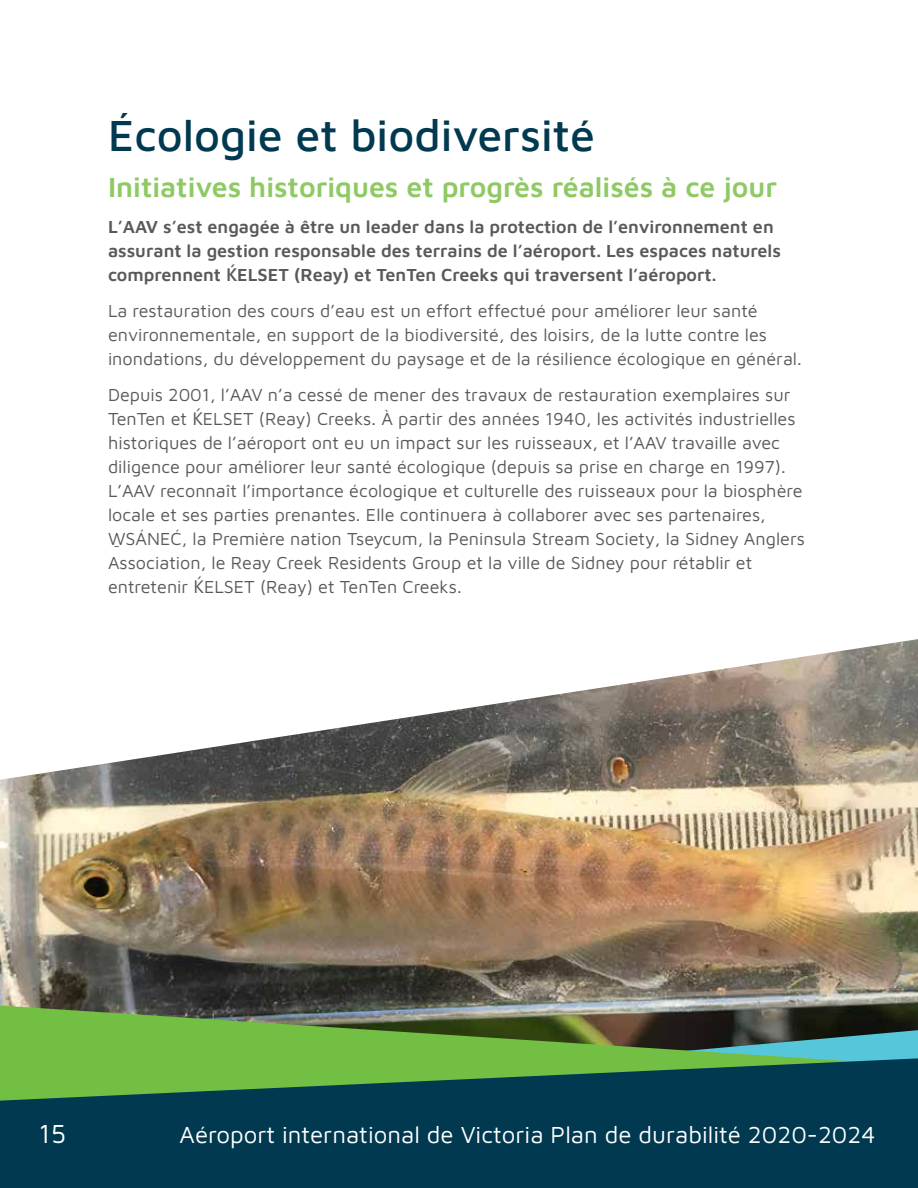
<style>
.page{position:relative;width:918px;height:1188px;background:#fff}
.page>*{position:absolute;margin:0;border:0;box-sizing:border-box;transform-origin:0 0}
.t1{font:500 45px "Maven Pro";color:#003950}
.t2{font:600 28.5px "Maven Pro";color:#8fc964}
.t3{font:27px "Maven Pro";color:#fff}
.t4{font:24px "Maven Pro";color:#fff}
.t5{font:18px/24px "Maven Pro";color:#58595b}
.t6{font:600 18px/24px "Maven Pro";color:#58595b}
.s1{font-family:"Segoe UI"}
</style>
<div class="page">
<img style="left:0;top:639px;width:918px;height:365px">
<img style="left:0;top:1004px;width:918px;height:54px">
<svg style="left:0;top:1058px;width:918px;height:130px;background:#124f4e"></svg>
<h1 class="t1" style="left:108px;top:105px;width:488px">Écologie et biodiversité</h1>
<h2 class="t2" style="left:108px;top:168px;width:671px">Initiatives historiques et progrès réalisés à ce jour</h2>
<p class="t6" style="left:108px;top:214px;width:674px">L’AAV s’est engagée à être un leader dans la protection de l’environnement en assurant la gestion responsable des terrains de l’aéroport. Les espaces naturels comprennent <span class="s1">Ḱ</span>ELSET (Reay) et TenTen Creeks qui traversent l’aéroport.</p>
<p class="t5" style="left:108px;top:298px;width:692px">La restauration des cours d’eau est un effort effectué pour améliorer leur santé environnementale, en support de la biodiversité, des loisirs, de la lutte contre les inondations, du développement du paysage et de la résilience écologique en général.</p>
<p class="t5" style="left:108px;top:382px;width:699px">Depuis 2001, l’AAV n’a cessé de mener des travaux de restauration exemplaires sur TenTen et <span class="s1">Ḱ</span>ELSET (Reay) Creeks. À partir des années 1940, les activités industrielles historiques de l’aéroport ont eu un impact sur les ruisseaux, et l’AAV travaille avec diligence pour améliorer leur santé écologique (depuis sa prise en charge en 1997).<br>L’AAV reconnaît l’importance écologique et culturelle des ruisseaux pour la biosphère locale et ses parties prenantes. Elle continuera à collaborer avec ses partenaires,<br>W̱ SÁNEĆ, la Première nation Tseycum, la Peninsula Stream Society, la Sidney Anglers Association, le Reay Creek Residents Group et la ville de Sidney pour rétablir et entretenir <span class="s1">Ḱ</span>ELSET (Reay) et TenTen Creeks.</p>
<h3 class="t3" style="left:39px;top:1116px;width:29px">15</h3>
<h3 class="t4" style="left:180px;top:1119px;width:697px">Aéroport international de Victoria Plan de durabilité 2020-2024</h3>
</div>
